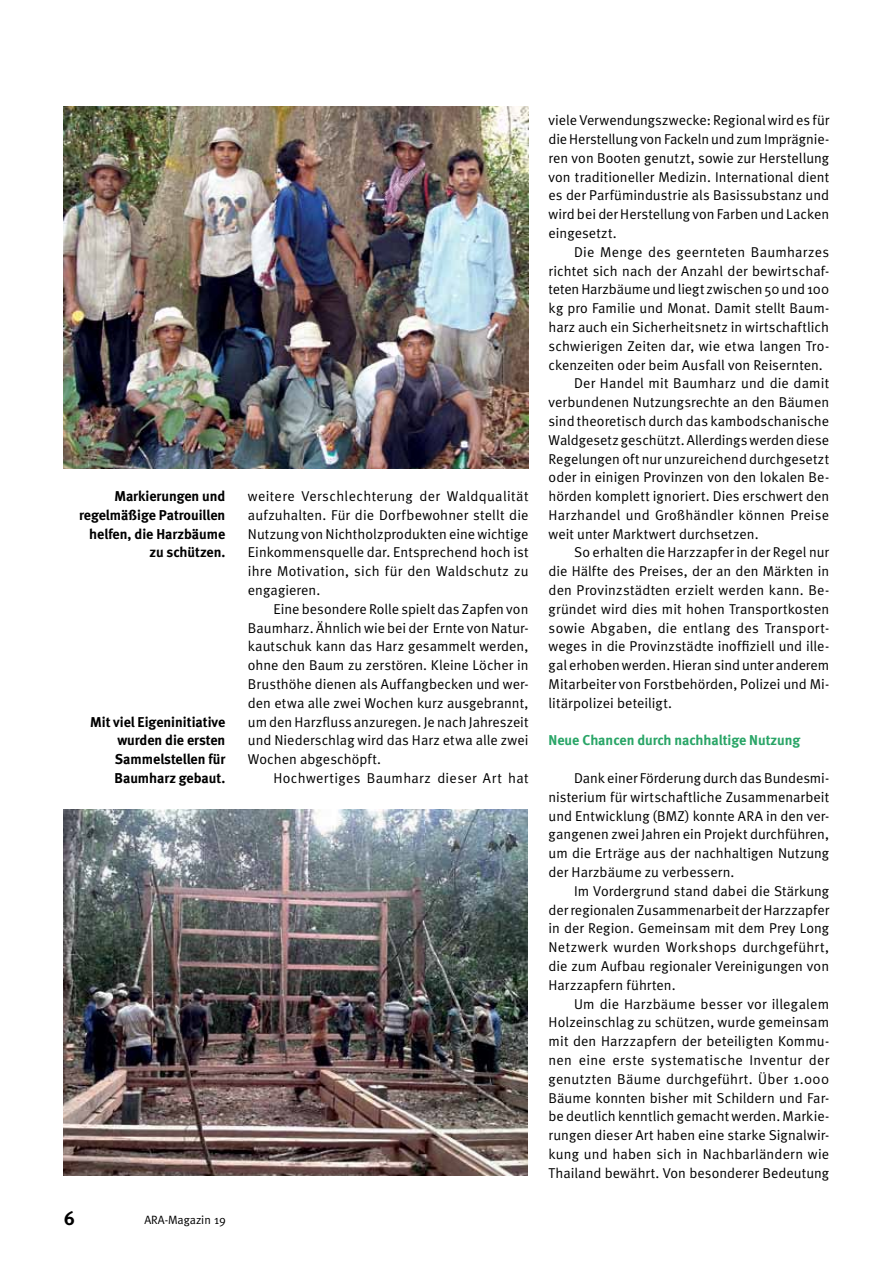
<style>
.page{position:relative;width:893px;height:1263px;background:#fff}
.page>*{position:absolute;margin:0;border:0;box-sizing:border-box;transform-origin:0 0}
.t1{font:700 19.5px "Meta";color:#000}
.t2{font:14.25px/18.8px "Meta Normal";letter-spacing:.005em;color:#000;text-align:justify}
.t3{font:700 14.25px/18.8px "Meta";color:#000;text-align:right}
.t4{font:700 14.25px "Meta";color:#29a567}
.t5{font:14.25px "Meta Normal";letter-spacing:.025em;color:#000}
.t6{font:12px "Meta Normal";color:#000}
</style>
<div class="page">
<img style="left:64px;top:810px;width:463px;height:366px">
<img style="left:64px;top:106px;width:465px;height:363px">
<p class="t3" style="left:79px;top:486px;width:148px">Markierungen und regelmäßige Patrouillen helfen, die Harzbäume zu schützen.</p>
<p class="t3" style="left:115px;top:712px;width:112px;text-align:justify;text-indent:-24px">Mit viel Eigeninitiative wurden die ersten Sammelstellen für Baumharz gebaut.</p>
<h1 class="t1" style="left:64px;top:1206px;width:13px">6</h1>
<p class="t6" style="left:144px;top:1213px;width:83px">ARA-Magazin 19</p>
<p class="t2" style="left:248px;top:486px;width:282px">weitere Verschlechterung der Waldqualität aufzuhalten. Für die Dorfbewohner stellt die Nutzung von Nichtholzprodukten eine wichtige Einkommensquelle dar. Entsprechend hoch ist ihre Motivation, sich für den Waldschutz zu engagieren.</p>
<p class="t2" style="left:248px;top:599px;width:282px;text-indent:26px">Eine besondere Rolle spielt das Zapfen von Baumharz. Ähnlich wie bei der Ernte von Natur&shy;kautschuk kann das Harz gesammelt werden, ohne den Baum zu zerstören. Kleine Löcher in Brusthöhe dienen als Auffangbecken und wer&shy;den etwa alle zwei Wochen kurz ausgebrannt, um den Harzfluss anzuregen. Je nach Jahreszeit und Niederschlag wird das Harz etwa alle zwei Wochen abgeschöpft.</p>
<p class="t5" style="left:273px;top:770px;width:257px">Hochwertiges Baumharz dieser Art hat</p>
<p class="t2" style="left:549px;top:111px;width:282px">viele Verwendungszwecke: Regional wird es für die Herstellung von Fackeln und zum Imprägnie&shy;ren von Booten genutzt, sowie zur Herstellung von traditioneller Medizin. International dient es der Parfümindustrie als Basissubstanz und wird bei der Herstellung von Farben und Lacken eingesetzt.</p>
<p class="t2" style="left:574px;top:242px;width:257px">Die Menge des geernteten Baumharzes</p>
<p class="t2" style="left:549px;top:261px;width:282px">richtet sich nach der Anzahl der bewirtschaf-</p>
<p class="t2" style="left:549px;top:280px;width:282px">teten Harzbäume und liegt zwischen 50 und 100</p>
<p class="t2" style="left:549px;top:299px;width:282px">kg pro Familie und Monat. Damit stellt Baum-</p>
<p class="t2" style="left:549px;top:317px;width:282px">harz auch ein Sicherheitsnetz in wirtschaftlich</p>
<p class="t2" style="left:549px;top:336px;width:282px">schwierigen Zeiten dar, wie etwa langen Tro-</p>
<p class="t2" style="left:549px;top:355px;width:276px">ckenzeiten oder beim Ausfall von Reisernten.</p>
<p class="t2" style="left:574px;top:374px;width:257px">Der Handel mit Baumharz und die damit</p>
<p class="t2" style="left:549px;top:393px;width:282px">verbundenen Nutzungsrechte an den Bäumen</p>
<p class="t2" style="left:549px;top:411px;width:282px">sind theoretisch durch das kambodschanische</p>
<p class="t2" style="left:549px;top:430px;width:282px">Waldgesetz geschützt. Allerdings werden diese</p>
<p class="t2" style="left:549px;top:449px;width:282px">Regelungen oft nur unzureichend durchgesetzt</p>
<p class="t2" style="left:549px;top:468px;width:282px">oder in einigen Provinzen von den lokalen Be-</p>
<p class="t2" style="left:549px;top:487px;width:282px">hörden komplett ignoriert. Dies erschwert den</p>
<p class="t2" style="left:549px;top:505px;width:282px">Harzhandel und Großhändler können Preise</p>
<p class="t2" style="left:549px;top:524px;width:212px">weit unter Marktwert durchsetzen.</p>
<p class="t2" style="left:574px;top:543px;width:257px">So erhalten die Harzzapfer in der Regel nur</p>
<p class="t2" style="left:549px;top:562px;width:282px">die Hälfte des Preises, der an den Märkten in</p>
<p class="t2" style="left:549px;top:581px;width:282px">den Provinzstädten erzielt werden kann. Be-</p>
<p class="t2" style="left:549px;top:599px;width:282px">gründet wird dies mit hohen Transportkosten</p>
<p class="t2" style="left:549px;top:618px;width:282px">sowie Abgaben, die entlang des Transport-</p>
<p class="t2" style="left:549px;top:637px;width:282px">weges in die Provinzstädte inoffiziell und ille-</p>
<p class="t2" style="left:549px;top:656px;width:282px">gal erhoben werden. Hieran sind unter anderem</p>
<p class="t2" style="left:549px;top:675px;width:282px">Mitarbeiter von Forstbehörden, Polizei und Mi-</p>
<p class="t2" style="left:549px;top:693px;width:125px">litärpolizei beteiligt.</p>
<p class="t4" style="left:549px;top:732px;width:253px">Neue Chancen durch nachhaltige Nutzung</p>
<p class="t2" style="left:549px;top:768px;width:282px;text-indent:26px">Dank einer Förderung durch das Bundesmi&shy;nisterium für wirtschaftliche Zusammenarbeit und Entwicklung (BMZ) konnte ARA in den ver&shy;gangenen zwei Jahren ein Projekt durchführen, um die Erträge aus der nachhaltigen Nutzung der Harzbäume zu verbessern.</p>
<p class="t2" style="left:549px;top:881px;width:282px;text-indent:26px">Im Vordergrund stand dabei die Stärkung der regionalen Zusammenarbeit der Harzzapfer in der Region. Gemeinsam mit dem Prey Long Netzwerk wurden Workshops durchgeführt, die zum Aufbau regionaler Vereinigungen von Harzzapfern führten.</p>
<p class="t2" style="left:549px;top:994px;width:282px;text-indent:26px">Um die Harzbäume besser vor illegalem Holzeinschlag zu schützen, wurde gemeinsam mit den Harzzapfern der beteiligten Kommu&shy;nen eine erste systematische Inventur der genutzten Bäume durchgeführt. Über 1.000<br>Bäume konnten bisher mit Schildern und Far&shy;be deutlich kenntlich gemacht werden. Markie&shy;rungen dieser Art haben eine starke Signalwir&shy;kung und haben sich in Nachbarländern wie Thailand bewährt. Von besonderer Bedeutung</p>
</div>
